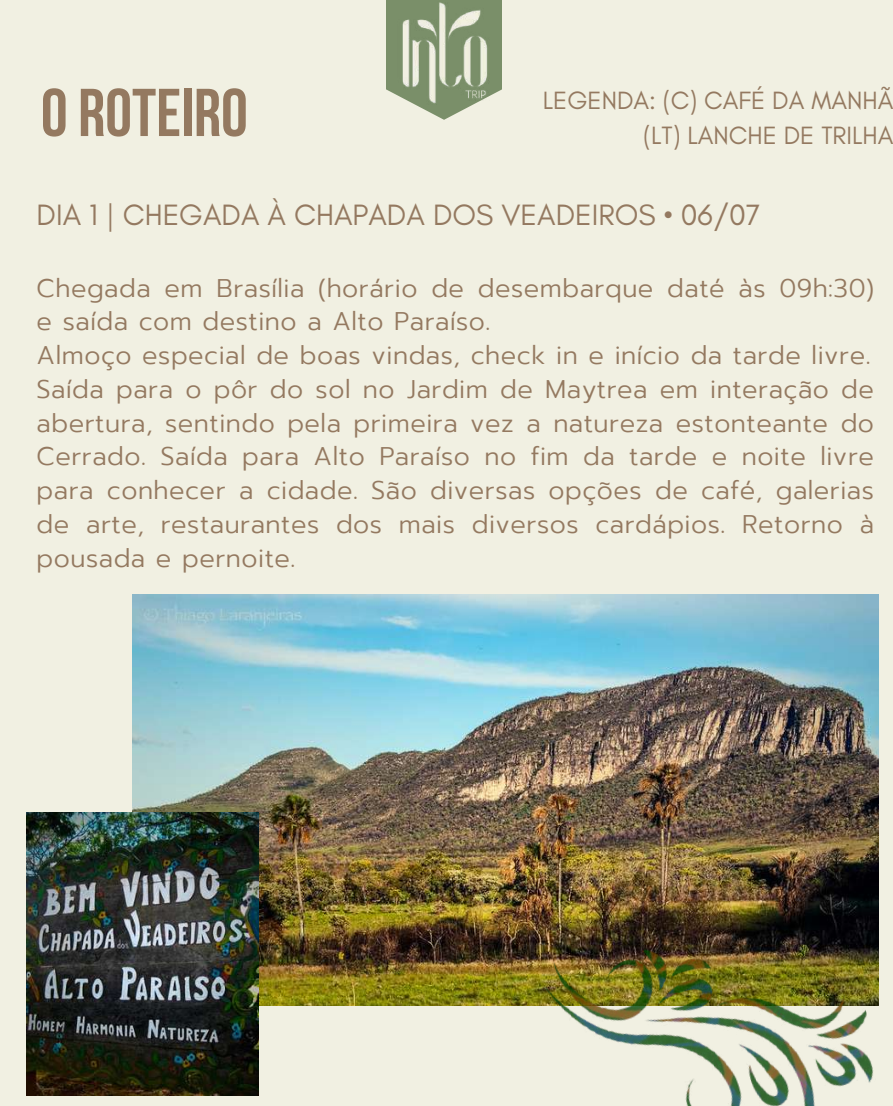
<style>
.page{position:relative;width:893px;height:1106px;background:#fff}
.page>*{position:absolute;margin:0;border:0;box-sizing:border-box;transform-origin:0 0}
.t1{font:67.5px "Bebas Neue Cyrillic";color:#947960}
.t2{font:30px "Glacial Indifference";color:#947960}
.t3{font:300 25.5px/33.8px "Prompt";letter-spacing:.02em;color:#947960}
.t4{font:25.5px/34.8px "Glacial Indifference";color:#947960;text-align:right}
</style>
<div class="page">
<div style="left:0;top:0;width:892px;height:1106px;background:#f1f0e2"></div>
<svg style="left:414px;top:104px;width:60px;height:16px"></svg>
<img style="left:386px;top:0;width:116px;height:104px">
<img style="left:132px;top:595px;width:746px;height:411px">
<img style="left:27px;top:813px;width:232px;height:282px">
<img style="left:535px;top:876px;width:344px;height:230px">
<h1 class="t1" style="left:41px;top:85px;width:208px">O ROTEIRO</h1>
<p class="t4" style="left:542px;top:82px;width:352px">LEGENDA: (C) CAFÉ DA MANHÃ (LT) LANCHE DE TRILHA</p>
<p class="t2" style="left:37px;top:196px;width:725px">DIA 1 | CHEGADA À CHAPADA DOS VEADEIROS • 06/07</p>
<p class="t3" style="left:37px;top:271px;width:838px">Chegada em Brasília (horário de desembarque daté às 09h:30) e saída com destino a Alto Paraíso.<br>Almoço especial de boas vindas, check in e início da tarde livre.<br>Saída para o pôr do sol no Jardim de Maytrea em interação de abertura, sentindo pela primeira vez a natureza estonteante do Cerrado. Saída para Alto Paraíso no fim da tarde e noite livre para conhecer a cidade. São diversas opções de café, galerias de arte, restaurantes dos mais diversos cardápios. Retorno à pousada e pernoite.</p>
</div>
